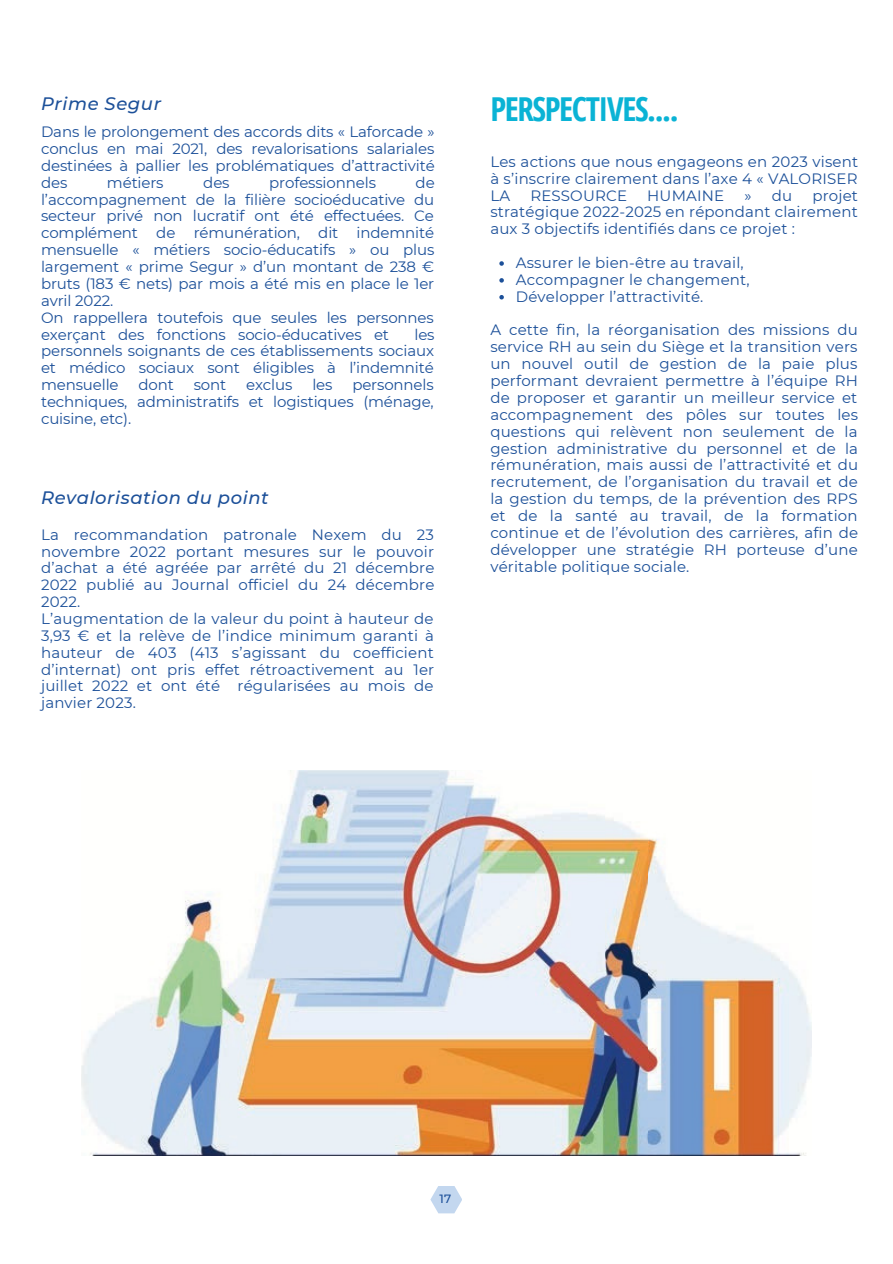
<style>
.page{position:relative;width:893px;height:1264px;background:#fff}
.page>*{position:absolute;margin:0;border:0;box-sizing:border-box;transform-origin:0 0}
.t1{font:700 33px "Open Sans Condensed";letter-spacing:-.04em;color:#0ab3d5}
.t2{font:italic 500 18px "Montserrat";letter-spacing:.03em;color:#1c5099}
.t3{font:15px/16.8px "Montserrat";letter-spacing:.01em;color:#1c5099;text-align:justify}
.t4{font:15px/16.8px "Montserrat";letter-spacing:-.01em;color:#1c5099}
.t5{font:500 12px "Montserrat";color:#1c5099}
</style>
<div class="page">
<svg style="left:430px;top:1186px;width:32px;height:27px"></svg>
<svg style="left:499px;top:261px;width:5px;height:5px"></svg>
<svg style="left:499px;top:278px;width:5px;height:4px"></svg>
<svg style="left:499px;top:295px;width:5px;height:4px"></svg>
<img style="left:81px;top:770px;width:567px;height:385px">
<img style="left:648px;top:838px;width:163px;height:317px">
<p class="t2" style="left:41px;top:92px;width:121px">Prime Segur</p>
<p class="t1" style="left:490px;top:86px;width:190px">PERSPECTIVES....</p>
<p class="t3" style="left:41px;top:123px;width:395px">Dans le prolongement des accords dits « Laforcade » conclus en mai 2021, des revalorisations salariales destinées à pallier les problématiques d’attractivité des</p>
<p class="t4" style="left:107px;top:174px;width:58px">métiers</p>
<p class="t3" style="left:203px;top:174px;width:28px">des</p>
<p class="t4" style="left:269px;top:174px;width:108px">professionnels</p>
<p class="t3" style="left:41px;top:174px;width:395px;text-indent:374px">de l’accompagnement de la filière socioéducative du secteur privé non lucratif ont été effectuées. Ce complément de rémunération, dit indemnité mensuelle « métiers socio-éducatifs » ou plus largement « prime Segur » d’un montant de 238 € bruts (183 € nets) par mois a été mis en place le 1er avril 2022.</p>
<p class="t4" style="left:41px;top:309px;width:394px">On rappellera toutefois que seules les personnes exerçant des fonctions socio-éducatives et</p>
<p class="t3" style="left:41px;top:326px;width:395px;text-indent:373px">les personnels soignants de ces établissements sociaux et médico sociaux sont éligibles à l’indemnité mensuelle</p>
<p class="t3" style="left:41px;top:376px;width:394px;text-indent:311px">personnels techniques, administratifs et logistiques (ménage, cuisine, etc).</p>
<p class="t3" style="left:138px;top:376px;width:37px">dont</p>
<p class="t3" style="left:194px;top:376px;width:34px">sont</p>
<p class="t3" style="left:246px;top:376px;width:48px">exclus</p>
<p class="t3" style="left:312px;top:376px;width:22px">les</p>
<p class="t2" style="left:41px;top:487px;width:229px">Revalorisation du point</p>
<p class="t3" style="left:41px;top:526px;width:395px">La recommandation patronale Nexem du 23 novembre 2022 portant mesures sur le pouvoir d’achat a été agréée par arrêté du 21 décembre 2022 publié au Journal officiel du 24 décembre 2022.</p>
<p class="t3" style="left:41px;top:610px;width:394px">L’augmentation de la valeur du point à hauteur de 3,93 € et la relève de l’indice minimum garanti à hauteur de 403 (413 s’agissant du coefficient d’internat) ont pris effet rétroactivement au 1er juillet 2022 et ont été régularisées au mois de janvier 2023.</p>
<p class="t3" style="left:490px;top:153px;width:369px">Les actions que nous engageons en 2023 visent à s’inscrire clairement dans l’axe 4 « VALORISER LA</p>
<p class="t3" style="left:490px;top:187px;width:369px;text-indent:322px">projet stratégique 2022-2025 en répondant clairement aux 3 objectifs identifiés dans ce projet :</p>
<p class="t3" style="left:530px;top:187px;width:98px">RESSOURCE</p>
<p class="t3" style="left:647px;top:187px;width:78px">HUMAINE</p>
<p class="t3" style="left:744px;top:187px;width:49px">» du</p>
<p class="t3" style="left:516px;top:254px;width:229px">Assurer le bien-être au travail,</p>
<p class="t3" style="left:516px;top:271px;width:235px">Accompagner le changement,</p>
<p class="t3" style="left:516px;top:288px;width:189px">Développer l’attractivité.</p>
<p class="t3" style="left:490px;top:322px;width:369px">A cette fin, la réorganisation des missions du service RH au sein du Siège et la transition vers un nouvel outil de gestion de la paie plus performant devraient permettre à l’équipe RH de proposer et garantir un meilleur service et accompagnement des pôles sur toutes les questions qui relèvent non seulement de la gestion administrative du personnel et de la rémunération, mais aussi de l’attractivité et du recrutement, de l’organisation du travail et de la gestion du temps, de la prévention des RPS et de la santé au travail, de la formation continue et de l’évolution des carrières, afin de développer une stratégie RH porteuse d’une véritable politique sociale.</p>
<p class="t5" style="left:439px;top:1191px;width:13px">17</p>
</div>
